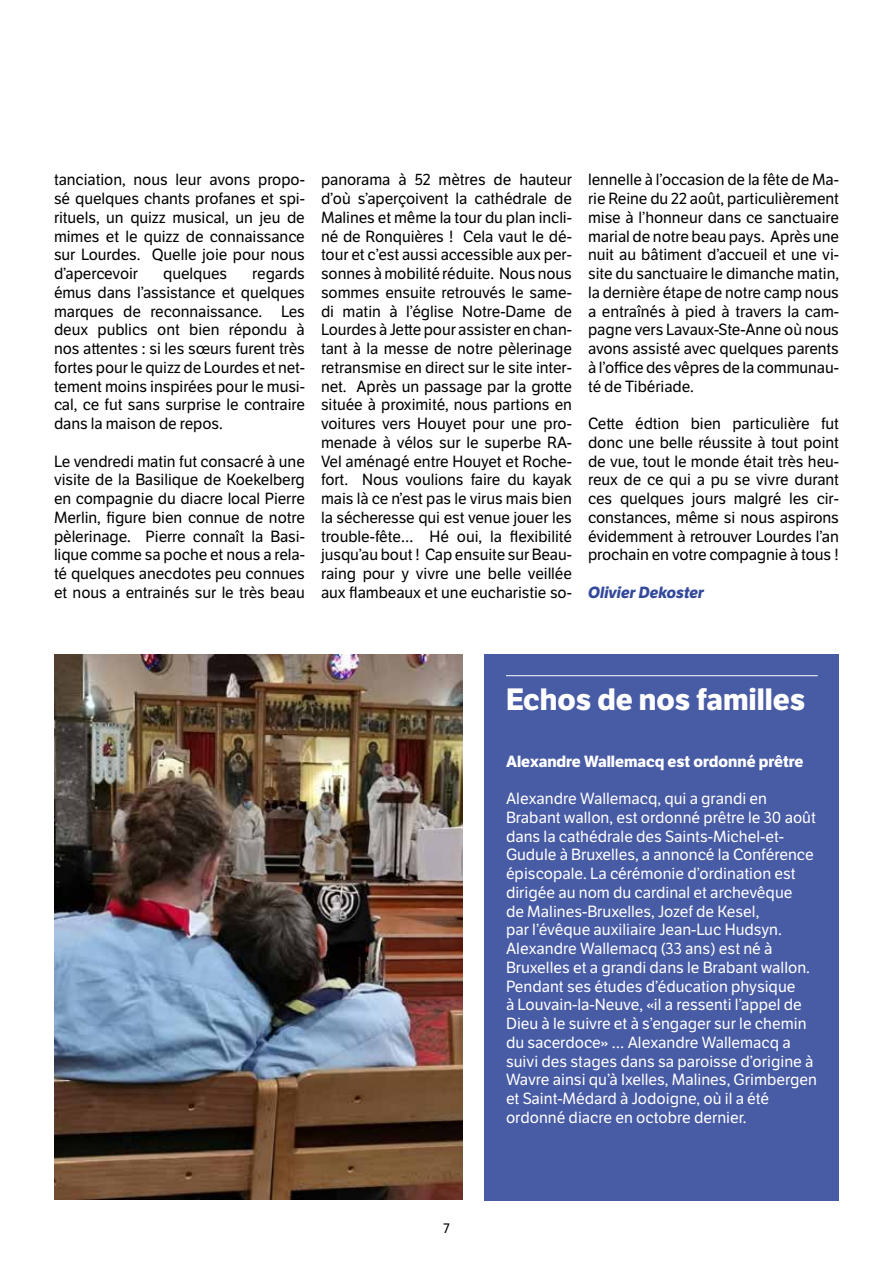
<style>
.page{position:relative;width:893px;height:1263px;background:#fff}
.page>*{position:absolute;margin:0;border:0;box-sizing:border-box;transform-origin:0 0}
.t1{font:700 30px "LFT Etica";color:#fff}
.t2{font:15.75px/18.8px "LFT Etica";letter-spacing:-.005em;color:#000;text-align:justify}
.t3{font:15.75px/18.8px "LFT Etica";color:#fff}
.t4{font:700 15.75px "LFT Etica";color:#fff}
.t5{font:italic 700 15.75px "LFT Etica";color:#34499b}
.t6{font:13.5px "LFT Etica";color:#000}
</style>
<div class="page">
<img style="left:54px;top:654px;width:409px;height:545px">
<div style="left:485px;top:654px;width:354px;height:546px;background:#485ba5"></div>
<hr style="left:506px;top:675px;width:312px;height:1px;background:#fff">
<p class="t2" style="left:54px;top:171px;width:252px">tanciation, nous leur avons propo&shy;sé quelques chants profanes et spi&shy;rituels, un quizz musical, un jeu de mimes et le quizz de connaissance sur Lourdes. Quelle joie pour nous d’apercevoir</p>
<p class="t2" style="left:54px;top:264px;width:252px;text-indent:198px">regards émus dans l’assistance et quelques marques de reconnaissance. Les deux publics ont bien répondu à nos attentes : si les sœurs furent très fortes pour le quizz de Lourdes et net&shy;tement moins inspirées pour le musi&shy;cal, ce fut sans surprise le contraire dans la maison de repos.</p>
<p class="t2" style="left:54px;top:452px;width:252px">Le vendredi matin fut consacré à une visite de la Basilique de Koekelberg en compagnie du diacre local Pierre Merlin, figure bien connue de notre pèlerinage. Pierre connaît la Basi&shy;lique comme sa poche et nous a rela&shy;té quelques anecdotes peu connues et nous a entrainés sur le très beau</p>
<p class="t2" style="left:163px;top:264px;width:65px">quelques</p>
<p class="t2" style="left:321px;top:171px;width:252px">panorama à 52 mètres de hauteur d’où s’aperçoivent la cathédrale de Malines et même la tour du plan incli&shy;né de Ronquières ! Cela vaut le dé&shy;tour et c’est aussi accessible aux per&shy;sonnes à mobilité réduite. Nous nous sommes ensuite retrouvés le same&shy;di matin à l’église Notre-Dame de Lourdes à Jette pour assister en chan&shy;tant à la messe de notre pèlerinage retransmise en direct sur le site inter&shy;net. Après un passage par la grotte située à proximité, nous partions en voitures vers Houyet pour une pro&shy;menade à vélos sur le superbe RA-Vel aménagé entre Houyet et Roche&shy;fort. Nous voulions faire du kayak mais là ce n’est pas le virus mais bien la sécheresse qui est venue jouer les trouble-fête… Hé oui, la flexibilité jusqu’au bout ! Cap ensuite sur Beau&shy;raing pour y vivre une belle veillée aux flambeaux et une eucharistie so-</p>
<p class="t2" style="left:588px;top:171px;width:252px">lennelle à l’occasion de la fête de Ma&shy;rie Reine du 22 août, particulièrement mise à l’honneur dans ce sanctuaire marial de notre beau pays. Après une nuit au bâtiment d’accueil et une vi&shy;site du sanctuaire le dimanche matin, la dernière étape de notre camp nous a entraînés à pied à travers la cam&shy;pagne vers Lavaux-Ste-Anne où nous avons assisté avec quelques parents à l’office des vêpres de la communau&shy;té de Tibériade.</p>
<p class="t2" style="left:588px;top:414px;width:252px">Cette édtion bien particulière fut donc une belle réussite à tout point de vue, tout le monde était très heu&shy;reux de ce qui a pu se vivre durant ces quelques jours malgré les cir&shy;constances, même si nous aspirons évidemment à retrouver Lourdes l’an prochain en votre compagnie à tous !</p>
<p class="t5" style="left:588px;top:583px;width:117px">Olivier Dekoster</p>
<h1 class="t1" style="left:506px;top:681px;width:301px">Echos de nos familles</h1>
<p class="t4" style="left:506px;top:751px;width:299px">Alexandre Wallemacq est ordonné prêtre</p>
<p class="t3" style="left:506px;top:789px;width:312px">Alexandre Wallemacq, qui a grandi en Brabant wallon, est ordonné prêtre le 30 août dans la cathédrale des Saints-Michel-et-Gudule à Bruxelles, a annoncé la Conférence épiscopale. La cérémonie d’ordination est dirigée au nom du cardinal et archevêque<br>de Malines-Bruxelles, Jozef de Kesel,<br>par l’évêque auxiliaire Jean-Luc Hudsyn.<br>Alexandre Wallemacq (33 ans) est né à Bruxelles et a grandi dans le Brabant wallon.<br>Pendant ses études d’éducation physique<br>à Louvain-la-Neuve, «il a ressenti l’appel de Dieu à le suivre et à s’engager sur le chemin du sacerdoce» … Alexandre Wallemacq a suivi des stages dans sa paroisse d’origine à Wavre ainsi qu’à Ixelles, Malines, Grimbergen et Saint-Médard à Jodoigne, où il a été ordonné diacre en octobre dernier.</p>
<p class="t6" style="left:443px;top:1220px;width:8px">7</p>
</div>
